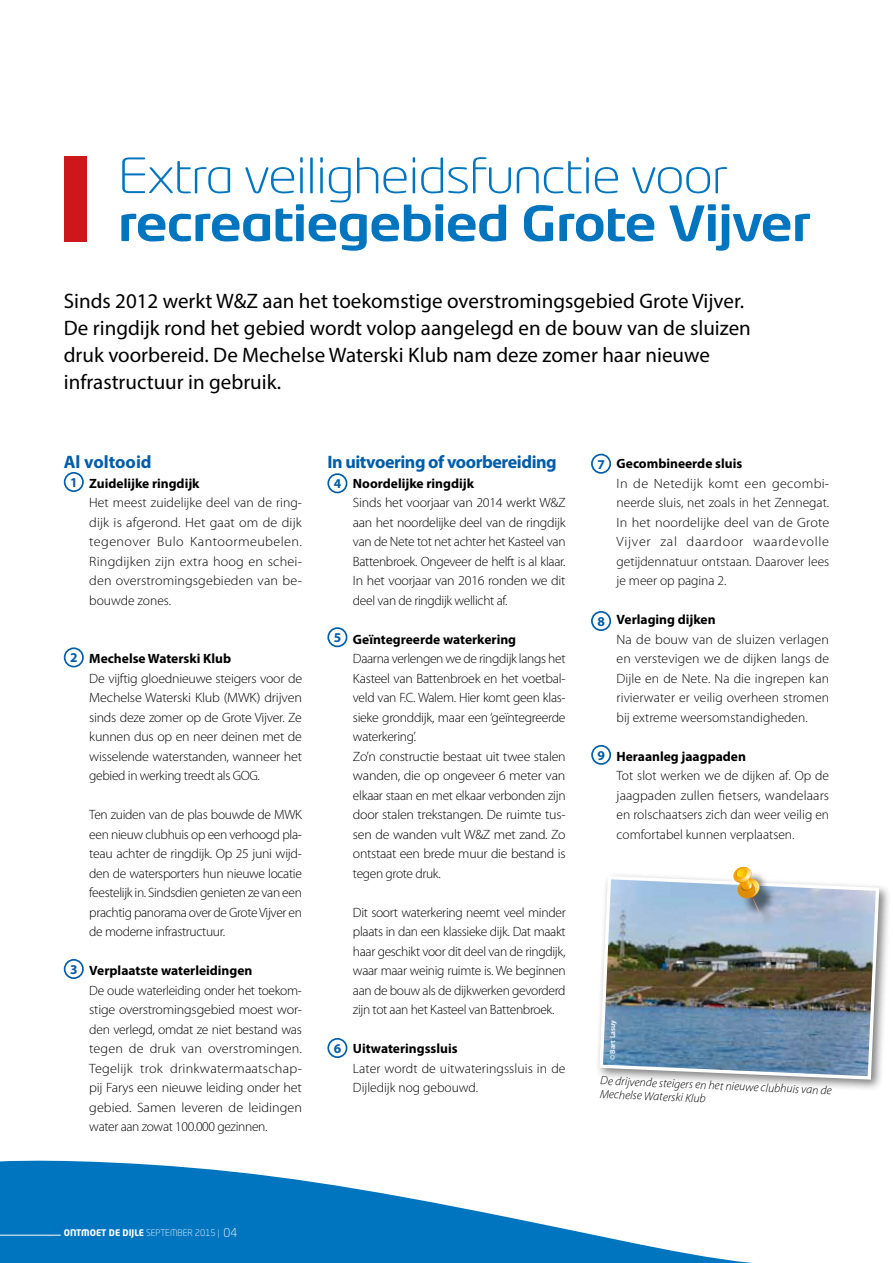
<style>
.page{position:relative;width:893px;height:1263px;background:#fff}
.page>*{position:absolute;margin:0;border:0;box-sizing:border-box;transform-origin:0 0}
.t1{font:300 48px "Neo Tech Std";letter-spacing:-.03em;color:#0075bf;scale:1.2 1}
.t2{font:500 48px "Neo Tech Std";letter-spacing:-.03em;color:#0075bf;scale:1.2 1}
.t3{font:21px/27px "Myriad Pro";color:#000}
.t4{font:700 18px "Myriad Pro";letter-spacing:-.025em;color:#005da9}
.t5{font:700 18px "Myriad Pro";color:#005da9}
.t6{font:300 13.5px/19.5px "Myriad Pro";letter-spacing:-.02em;color:#000;text-align:justify}
.t7{font:700 13.5px "Myriad Pro";color:#000}
.t8{font:300 13.5px/19.5px "Myriad Pro";letter-spacing:-.02em;color:#000;text-align:justify;scale:1.05 1}
.t9{font:300 13.5px/19.5px "Myriad Pro";letter-spacing:-.02em;color:#000;text-align:justify;scale:1.04 1}
.t10{font:300 13.5px/19.5px "Myriad Pro";letter-spacing:.005em;color:#000}
.t11{font:700 13.5px "Myriad Pro";color:#005da9}
.t12{font:italic 300 12px/14px "Myriad Pro";color:#000}
.t13{font:700 9px "Neo Tech Std";color:#fff}
.t14{font:600 7.5px "Myriad Pro";color:#fff}
.s1{font-weight:300}
.s2{font-weight:300;font-size:12px}
</style>
<div class="page">
<svg style="left:0;top:1160px;width:752px;height:103px;fill:#0075bf"></svg>
<hr style="left:0;top:1235px;width:61px;height:1px;background:#fff">
<div style="left:64px;top:156px;width:22px;height:86px;background:#cd171a"></div>
<div style="left:64px;top:472px;width:20px;height:20px;border:2px solid #005da9;border-radius:50%"></div>
<div style="left:64px;top:647px;width:20px;height:20px;border:2px solid #005da9;border-radius:50%"></div>
<div style="left:64px;top:959px;width:20px;height:20px;border:2px solid #005da9;border-radius:50%"></div>
<div style="left:327px;top:473px;width:20px;height:20px;border:2px solid #005da9;border-radius:50%"></div>
<div style="left:327px;top:627px;width:20px;height:20px;border:2px solid #005da9;border-radius:50%"></div>
<div style="left:327px;top:1038px;width:20px;height:20px;border:2px solid #005da9;border-radius:50%"></div>
<div style="left:591px;top:454px;width:20px;height:20px;border:2px solid #005da9;border-radius:50%"></div>
<div style="left:591px;top:611px;width:20px;height:20px;border:2px solid #005da9;border-radius:50%"></div>
<div style="left:591px;top:745px;width:20px;height:20px;border:2px solid #005da9;border-radius:50%"></div>
<div style="left:595px;top:871px;width:296px;height:221px;background:#000;opacity:.5"></div>
<img style="left:598px;top:874px;width:283px;height:207px">
<div style="left:737px;top:870px;width:40px;height:58px;background:#000;opacity:.5"></div>
<svg style="left:732px;top:867px;width:29px;height:45px"></svg>
<h1 class="t1" style="left:118px;top:147px;width:511px">Extra veiligheidsfunctie voor</h1>
<h1 class="t2" style="left:118px;top:193px;width:580px">recreatiegebied Grote Vijver</h1>
<p class="t3" style="left:64px;top:287px;width:689px">Sinds 2012 werkt W&amp;Z aan het toekomstige overstromingsgebied Grote Vijver.<br>De ringdijk rond het gebied wordt volop aangelegd en de bouw van de sluizen druk voorbereid. De Mechelse Waterski Klub nam deze zomer haar nieuwe infrastructuur in gebruik.</p>
<h3 class="t5" style="left:64px;top:450px;width:89px">Al voltooid</h3>
<p class="t7" style="left:89px;top:474px;width:112px">Zuidelijke ringdijk</p>
<p class="t6" style="left:89px;top:493px;width:214px">Het meest zuidelijke deel van de ring&shy;dijk is afgerond. Het gaat om de dijk tegenover Bulo Kantoormeubelen.<br>Ringdijken zijn extra hoog en schei&shy;den overstromingsgebieden van be&shy;bouwde zones.</p>
<p class="t11" style="left:70px;top:474px;width:9px">1</p>
<p class="t11" style="left:70px;top:649px;width:9px">2</p>
<p class="t11" style="left:70px;top:961px;width:9px">3</p>
<p class="t7" style="left:89px;top:650px;width:143px">Mechelse Waterski Klub</p>
<p class="t6" style="left:89px;top:668px;width:214px">De vijftig gloednieuwe steigers voor de Mechelse Waterski Klub (MWK) drijven sinds deze zomer op de Grote Vijver. Ze kunnen dus op en neer deinen met de wisselende waterstanden, wanneer het gebied in werking treedt als GOG.</p>
<p class="t6" style="left:89px;top:805px;width:214px">Ten zuiden van de plas bouwde de MWK een nieuw clubhuis op een verhoogd pla&shy;teau achter de ringdijk. Op 25 juni wijd&shy;den de watersporters hun nieuwe locatie feestelijk in. Sindsdien genieten ze van een prachtig panorama over de Grote Vijver en de moderne infrastructuur.</p>
<p class="t7" style="left:89px;top:962px;width:165px">Verplaatste waterleidingen</p>
<p class="t6" style="left:89px;top:980px;width:214px">De oude waterleiding onder het toekom&shy;stige overstromingsgebied moest wor&shy;den verlegd, omdat ze niet bestand was tegen de druk van overstromingen.<br>Tegelijk trok drinkwatermaatschap&shy;pij Farys een nieuwe leiding onder het gebied. Samen leveren de leidingen water aan zowat 100.000 gezinnen.</p>
<h3 class="t4" style="left:327px;top:450px;width:231px">In uitvoering of voorbereiding</h3>
<p class="t7" style="left:353px;top:474px;width:123px">Noordelijke ringdijk</p>
<p class="t6" style="left:353px;top:493px;width:214px">Sinds het voorjaar van 2014 werkt W&amp;Z aan het noordelijke deel van de ringdijk van de Nete tot net achter het Kasteel van Battenbroek. Ongeveer de helft is al klaar.<br>In het voorjaar van 2016 ronden we dit deel van de ringdijk wellicht af.</p>
<p class="t7" style="left:353px;top:630px;width:165px">Geïntegreerde waterkering</p>
<p class="t6" style="left:353px;top:649px;width:214px;text-align:left">Daarna verlengen we de ringdijk langs het Kasteel van Battenbroek en het voetbal&shy;veld van F.C. Walem. Hier komt geen klas&shy;sieke gronddijk, maar een ‘geïntegreerde waterkering’.<br>Zo’n constructie bestaat uit twee stalen wanden, die op ongeveer 6 meter van elkaar staan en met elkaar verbonden zijn door stalen trekstangen. De ruimte tus&shy;sen de wanden vult W&amp;Z met zand. Zo ontstaat een brede muur die bestand is tegen grote druk.</p>
<p class="t6" style="left:353px;top:902px;width:214px">Dit soort waterkering neemt veel minder plaats in dan een klassieke dijk. Dat maakt haar geschikt voor dit deel van de ringdijk, waar maar weinig ruimte is. We beginnen aan de bouw als de dijkwerken gevorderd zijn tot aan het Kasteel van Battenbroek.</p>
<p class="t7" style="left:353px;top:1040px;width:106px">Uitwateringssluis</p>
<p class="t10" style="left:353px;top:1058px;width:214px">Later wordt de uitwateringssluis in de<br>Dijledijk nog gebouwd.</p>
<p class="t11" style="left:334px;top:475px;width:9px">4</p>
<p class="t11" style="left:334px;top:629px;width:9px">5</p>
<p class="t11" style="left:334px;top:1040px;width:9px">6</p>
<p class="t11" style="left:597px;top:455px;width:9px">7</p>
<p class="t11" style="left:597px;top:613px;width:9px">8</p>
<p class="t11" style="left:597px;top:747px;width:9px">9</p>
<p class="t7" style="left:617px;top:455px;width:127px">Gecombineerde sluis</p>
<p class="t8" style="left:617px;top:473px;width:204px">In de Netedijk komt een gecombi&shy;neerde sluis, net zoals in het Zennegat.<br>In het noordelijke deel van de Grote Vijver zal daardoor waardevolle getijdennatuur ontstaan. Daarover lees je meer op pagina 2.</p>
<p class="t7" style="left:617px;top:611px;width:101px">Verlaging dijken</p>
<p class="t9" style="left:617px;top:629px;width:206px">Na de bouw van de sluizen verlagen en verstevigen we de dijken langs de Dijle en de Nete. Na die ingrepen kan rivierwater er veilig overheen stromen bij extreme weersomstandigheden.</p>
<p class="t7" style="left:617px;top:747px;width:131px">Heraanleg jaagpaden</p>
<p class="t6" style="left:617px;top:766px;width:214px">Tot slot werken we de dijken af. Op de jaagpaden zullen fietsers, wandelaars en rolschaatsers zich dan weer veilig en comfortabel kunnen verplaatsen.</p>
<p class="t14" style="left:608px;top:1060px;width:42px;rotate:-90deg">© Bart Lasuy</p>
<p class="t12" style="left:601px;top:1073px;width:233px;rotate:3deg">De drijvende steigers en het nieuwe clubhuis van de<br>Mechelse Waterski Klub</p>
<p class="t13" style="left:64px;top:1226px;width:175px">ONTMOET DE DIJLE <span class="s1">SEPTEMBER 2015 |</span> <span class="s2">04</span></p>
</div>
